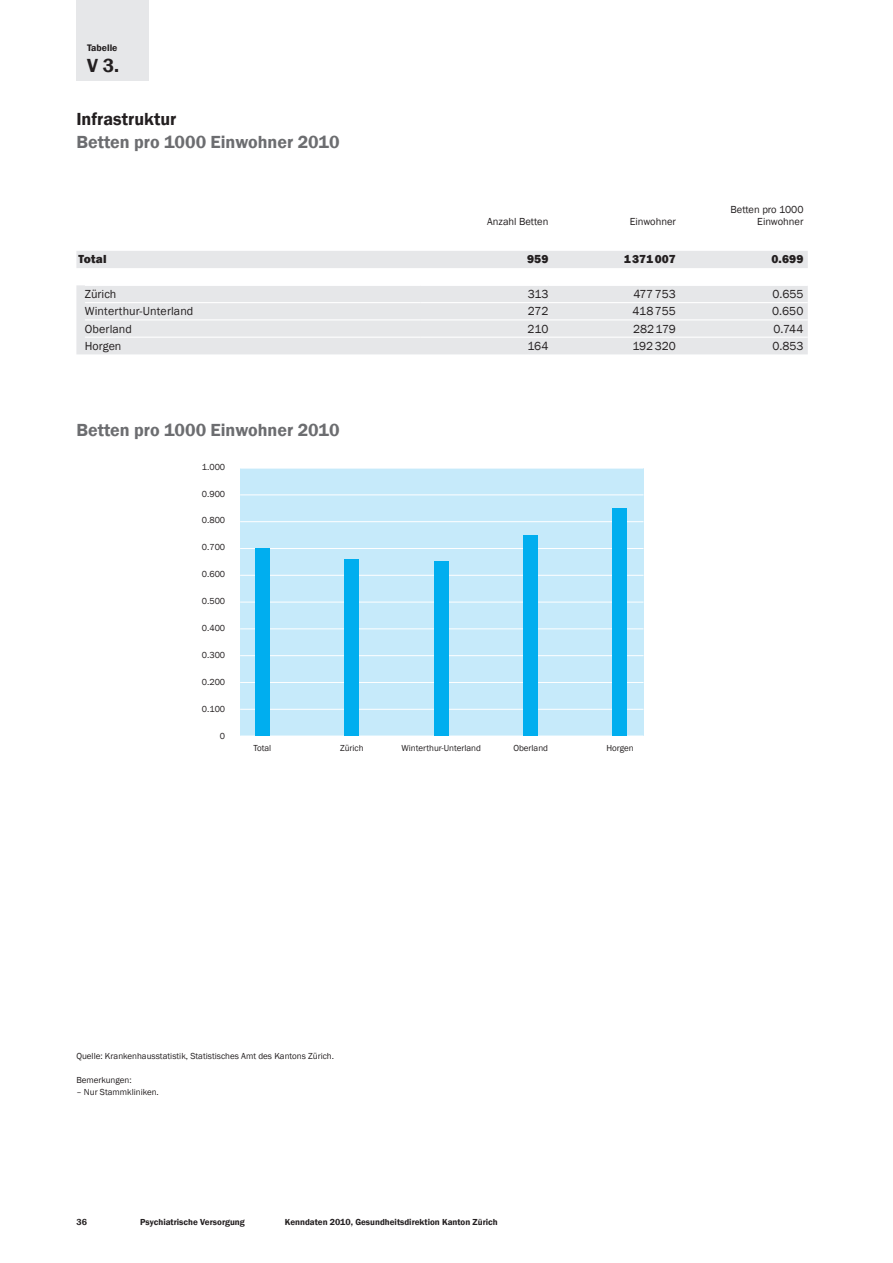
<style>
.page{position:relative;width:893px;height:1263px;background:#fff}
.page>*{position:absolute;margin:0;border:0;box-sizing:border-box;transform-origin:0 0}
.t1{font:600 19.5px "Franklin Gothic";color:#231f20}
.t2{font:600 18px "Franklin Gothic";color:#6c6d70}
.t3{font:600 18px "Franklin Gothic";color:#231f20}
.t4{font:12px "Franklin Gothic";color:#231f20}
.t5{font:800 12px "Franklin Gothic";letter-spacing:.015em;color:#231f20}
.t6{font:10.5px/12px "Franklin Gothic";color:#231f20;text-align:right}
.t7{font:600 9.75px "Franklin Gothic";color:#231f20}
.t8{font:9px "Franklin Gothic";color:#231f20}
.t9{font:600 9px "Franklin Gothic";color:#231f20}
</style>
<div class="page">
<div style="left:76px;top:0;width:73px;height:81px;background:#e6e7e9"></div>
<svg style="left:76px;top:251px;width:732px;height:103px;fill:#e6e7e9"></svg>
<hr style="left:85px;top:285px;width:336px;height:1px;background:#fff">
<hr style="left:421px;top:285px;width:127px;height:1px;background:#fff">
<hr style="left:548px;top:285px;width:128px;height:1px;background:#fff">
<hr style="left:676px;top:285px;width:132px;height:1px;background:#fff">
<hr style="left:85px;top:302px;width:336px;height:1px;background:#fff">
<hr style="left:421px;top:302px;width:127px;height:1px;background:#fff">
<hr style="left:548px;top:302px;width:128px;height:1px;background:#fff">
<hr style="left:676px;top:302px;width:132px;height:1px;background:#fff">
<hr style="left:85px;top:319px;width:336px;height:1px;background:#fff">
<hr style="left:421px;top:319px;width:127px;height:1px;background:#fff">
<hr style="left:548px;top:319px;width:128px;height:1px;background:#fff">
<hr style="left:676px;top:319px;width:132px;height:1px;background:#fff">
<hr style="left:85px;top:336px;width:336px;height:2px;background:#fff">
<hr style="left:421px;top:336px;width:127px;height:2px;background:#fff">
<hr style="left:548px;top:336px;width:128px;height:2px;background:#fff">
<hr style="left:676px;top:336px;width:132px;height:2px;background:#fff">
<div style="left:240px;top:468px;width:404px;height:268px;background:#c6eafa"></div>
<hr style="left:240px;top:468px;width:403px;height:1px;background:#fff">
<hr style="left:240px;top:494px;width:403px;height:1px;background:#fff">
<hr style="left:240px;top:521px;width:403px;height:1px;background:#fff">
<hr style="left:240px;top:548px;width:403px;height:1px;background:#fff">
<hr style="left:240px;top:575px;width:403px;height:1px;background:#fff">
<hr style="left:240px;top:602px;width:403px;height:1px;background:#fff">
<hr style="left:240px;top:628px;width:403px;height:1px;background:#fff">
<hr style="left:240px;top:655px;width:403px;height:1px;background:#fff">
<hr style="left:240px;top:682px;width:403px;height:1px;background:#fff">
<hr style="left:240px;top:709px;width:403px;height:1px;background:#fff">
<hr style="left:240px;top:735px;width:403px;height:1px;background:#fff">
<div style="left:255px;top:548px;width:15px;height:188px;background:#00aeef"></div>
<div style="left:344px;top:560px;width:15px;height:176px;background:#00aeef"></div>
<div style="left:434px;top:561px;width:15px;height:175px;background:#00aeef"></div>
<div style="left:523px;top:536px;width:15px;height:200px;background:#00aeef"></div>
<div style="left:612px;top:508px;width:15px;height:228px;background:#00aeef"></div>
<p class="t7" style="left:87px;top:42px;width:32px">Tabelle</p>
<h1 class="t1" style="left:87px;top:54px;width:34px">V 3.</h1>
<h2 class="t3" style="left:76px;top:108px;width:101px">Infrastruktur</h2>
<h2 class="t2" style="left:76px;top:131px;width:265px">Betten pro 1000 Einwohner 2010</h2>
<p class="t6" style="left:487px;top:216px;width:63px">Anzahl Betten</p>
<p class="t6" style="left:630px;top:216px;width:48px">Einwohner</p>
<p class="t6" style="left:731px;top:204px;width:74px">Betten pro 1000<br>Einwohner</p>
<h3 class="t5" style="left:79px;top:252px;width:30px">Total</h3>
<h3 class="t5" style="left:527px;top:252px;width:23px">959</h3>
<h3 class="t5" style="left:624px;top:252px;width:54px">1371007</h3>
<h3 class="t5" style="left:771px;top:252px;width:34px">0.699</h3>
<h3 class="t4" style="left:85px;top:286px;width:33px">Zürich</h3>
<h3 class="t4" style="left:528px;top:286px;width:22px">313</h3>
<h3 class="t4" style="left:633px;top:286px;width:44px">477753</h3>
<h3 class="t4" style="left:772px;top:286px;width:33px">0.655</h3>
<h3 class="t4" style="left:85px;top:304px;width:110px">Winterthur-Unterland</h3>
<h3 class="t4" style="left:528px;top:304px;width:22px">272</h3>
<h3 class="t4" style="left:633px;top:304px;width:45px">418755</h3>
<h3 class="t4" style="left:772px;top:304px;width:33px">0.650</h3>
<h3 class="t4" style="left:85px;top:321px;width:49px">Oberland</h3>
<h3 class="t4" style="left:528px;top:321px;width:22px">210</h3>
<h3 class="t4" style="left:633px;top:321px;width:44px">282179</h3>
<h3 class="t4" style="left:774px;top:321px;width:31px">0.744</h3>
<h3 class="t4" style="left:85px;top:338px;width:38px">Horgen</h3>
<h3 class="t4" style="left:528px;top:338px;width:22px">164</h3>
<h3 class="t4" style="left:632px;top:338px;width:45px">192320</h3>
<h3 class="t4" style="left:772px;top:338px;width:33px">0.853</h3>
<h2 class="t2" style="left:76px;top:418px;width:265px">Betten pro 1000 Einwohner 2010</h2>
<p class="t8" style="left:202px;top:461px;width:25px">1.000</p>
<p class="t8" style="left:202px;top:488px;width:25px">0.900</p>
<p class="t8" style="left:202px;top:515px;width:25px">0.800</p>
<p class="t8" style="left:202px;top:542px;width:25px">0.700</p>
<p class="t8" style="left:202px;top:569px;width:25px">0.600</p>
<p class="t8" style="left:202px;top:596px;width:25px">0.500</p>
<p class="t8" style="left:202px;top:622px;width:25px">0.400</p>
<p class="t8" style="left:202px;top:649px;width:25px">0.300</p>
<p class="t8" style="left:202px;top:676px;width:25px">0.200</p>
<p class="t8" style="left:202px;top:703px;width:25px">0.100</p>
<p class="t8" style="left:220px;top:730px;width:7px">0</p>
<p class="t8" style="left:253px;top:742px;width:19px">Total</p>
<p class="t8" style="left:340px;top:742px;width:25px">Zürich</p>
<p class="t8" style="left:402px;top:742px;width:81px">Winterthur-Unterland</p>
<p class="t8" style="left:513px;top:742px;width:36px">Oberland</p>
<p class="t8" style="left:606px;top:742px;width:29px">Horgen</p>
<p class="t8" style="left:76px;top:1050px;width:259px">Quelle: Krankenhausstatistik, Statistisches Amt des Kantons Zürich.</p>
<p class="t8" style="left:76px;top:1074px;width:57px">Bemerkungen:</p>
<p class="t8" style="left:76px;top:1086px;width:84px">– Nur Stammkliniken.</p>
<p class="t9" style="left:76px;top:1216px;width:12px">36</p>
<p class="t9" style="left:140px;top:1216px;width:106px">Psychiatrische Versorgung</p>
<p class="t9" style="left:285px;top:1216px;width:214px">Kenndaten 2010, Gesundheitsdirektion Kanton Zürich</p>
</div>
